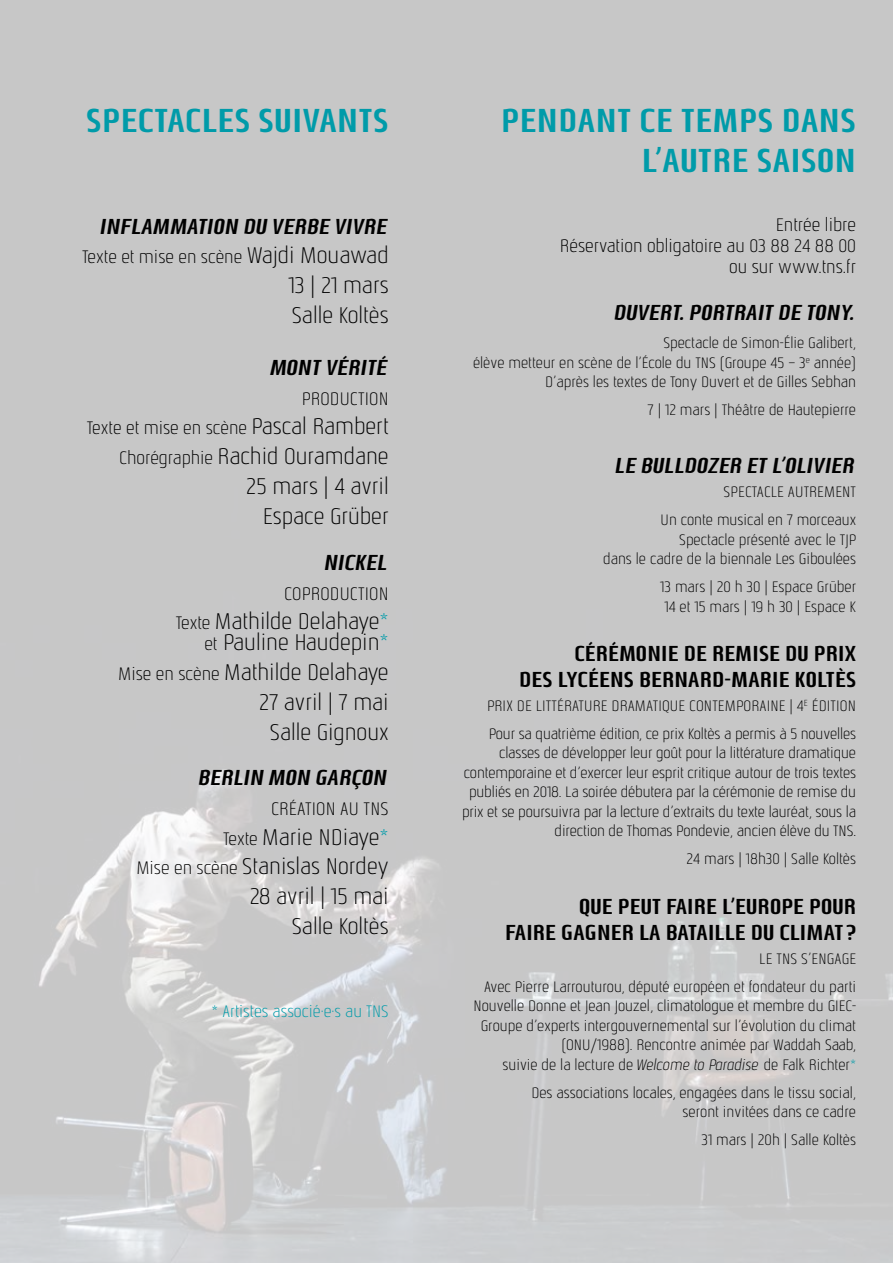
<style>
.page{position:relative;width:893px;height:1263px;background:#fff}
.page>*{position:absolute;margin:0;border:0;box-sizing:border-box;transform-origin:0 0}
.t1{font:700 33px/39.6px "Nautikka";letter-spacing:.02em;color:#009ba9;text-align:right}
.t2{font:300 22.5px/30px "Nautikka";color:#000;text-align:right}
.t3{font:700 21.6px/25.8px "Nautikka";letter-spacing:.01em;color:#000;text-align:right}
.t4{font:italic 700 21.6px "Nautikka";letter-spacing:.01em;color:#000}
.t5{font:300 18px/21px "Nautikka";color:#000;text-align:right}
.t6{font:300 16.5px "Nautikka";color:#009ba9}
.t7{font:300 15px/19.5px "Nautikka";color:#000;text-align:right}
.s1{font-size:22.5px}
.s2{font-size:18px}
.s3{color:#009ba9}
.s4{font-style:italic}
</style>
<div class="page">
<img style="left:0;top:621px;width:893px;height:642px">
<div style="left:0;top:0;width:893px;height:315px;background:#c7c7c7"></div>
<div style="left:0;top:315px;width:893px;height:306px;background:#c7c7c7"></div>
<h1 class="t1" style="left:86px;top:101px;width:304px">SPECTACLES SUIVANTS</h1>
<h3 class="t4" style="left:101px;top:212px;width:289px">INFLAMMATION DU VERBE VIVRE</h3>
<p class="t5" style="left:82px;top:246px;width:308px">Texte et mise en scène <span class="s1">Wajdi Mouawad</span></p>
<h2 class="t2" style="left:288px;top:270px;width:102px;text-align:left">13 | 21 mars<br>Salle Koltès</h2>
<h3 class="t4" style="left:271px;top:354px;width:119px">MONT VÉRITÉ</h3>
<p class="t5" style="left:87px;top:384px;width:303px;line-height:29.5px">PRODUCTION<br>Texte et mise en scène <span class="s1">Pascal Rambert</span></p>
<h2 class="t2" style="left:119px;top:441px;width:271px"><span class="s2">Chorégraphie</span> Rachid Ouramdane<br>25 mars | 4 avril<br>Espace Grüber</h2>
<h3 class="t4" style="left:326px;top:548px;width:64px">NICKEL</h3>
<p class="t5" style="left:284px;top:583px;width:106px">COPRODUCTION</p>
<h2 class="t2" style="left:176px;top:611px;width:215px;line-height:21px"><span class="s2">Texte</span> Mathilde Delahaye<span class="s3">* </span><span class="s2">et</span> Pauline Haudepin<span class="s3">*</span></h2>
<h2 class="t2" style="left:118px;top:657px;width:272px"><span class="s2">Mise en scène</span> Mathilde Delahaye<br>27 avril | 7 mai<br>Salle Gignoux</h2>
<h3 class="t4" style="left:200px;top:764px;width:190px">BERLIN MON GARÇON</h3>
<p class="t5" style="left:271px;top:798px;width:119px">CRÉATION AU TNS</p>
<h2 class="t2" style="left:136px;top:822px;width:254px"><span class="s2">Texte</span> Marie NDiaye<span class="s3">*<br></span><span class="s2">Mise en scène</span> Stanislas Nordey<br>28 avril | 15 mai<br>Salle Koltès</h2>
<p class="t6" style="left:212px;top:1001px;width:179px">* Artistes associé·e·s au TNS</p>
<h1 class="t1" style="left:501px;top:101px;width:356px">PENDANT CE TEMPS DANS<br>L’AUTRE SAISON</h1>
<p class="t5" style="left:560px;top:214px;width:298px">Entrée libre<br>Réservation obligatoire au 03 88 24 88 00 ou sur www.tns.fr</p>
<h3 class="t4" style="left:615px;top:299px;width:242px">DUVERT. PORTRAIT DE TONY.</h3>
<p class="t7" style="left:473px;top:333px;width:385px">Spectacle de Simon-Élie Galibert,<br>élève metteur en scène de l’École du TNS (Groupe 45 − 3<sup>e</sup> année)<br>D’après les textes de Tony Duvert et de Gilles Sebhan</p>
<p class="t7" style="left:648px;top:400px;width:210px">7 | 12 mars | Théâtre de Hautepierre</p>
<h3 class="t4" style="left:617px;top:452px;width:241px">LE BULLDOZER ET L’OLIVIER</h3>
<p class="t7" style="left:661px;top:478px;width:197px;line-height:28px">SPECTACLE AUTREMENT<br>Un conte musical en 7 morceaux</p>
<p class="t7" style="left:603px;top:530px;width:254px">Spectacle présenté avec le TJP<br>dans le cadre de la biennale Les Giboulées</p>
<p class="t7" style="left:660px;top:577px;width:197px;text-align:left">13 mars | 20 h 30 | Espace Grüber<br>14 et 15 mars | 19 h 30 | Espace K</p>
<h3 class="t3" style="left:519px;top:641px;width:338px">CÉRÉMONIE DE REMISE DU PRIX<br>DES LYCÉENS BERNARD-MARIE KOLTÈS</h3>
<p class="t7" style="left:487px;top:691px;width:371px;line-height:28px;text-align:left">PRIX DE LITTÉRATURE DRAMATIQUE CONTEMPORAINE | 4<sup>E</sup> ÉDITION<br>Pour sa quatrième édition, ce prix Koltès a permis à 5 nouvelles</p>
<p class="t7" style="left:462px;top:743px;width:396px">classes de développer leur goût pour la littérature dramatique contemporaine et d’exercer leur esprit critique autour de trois textes publiés en 2018. La soirée débutera par la cérémonie de remise du prix et se poursuivra par la lecture d’extraits du texte lauréat, sous la direction de Thomas Pondevie, ancien élève du TNS.</p>
<p class="t7" style="left:686px;top:849px;width:171px">24 mars | 18h30 | Salle Koltès</p>
<h3 class="t3" style="left:505px;top:894px;width:352px">QUE PEUT FAIRE L’EUROPE POUR<br>FAIRE GAGNER LA BATAILLE DU CLIMAT ?</h3>
<p class="t7" style="left:484px;top:944px;width:374px;line-height:28px">LE TNS S’ENGAGE<br>Avec Pierre Larrouturou, député européen et fondateur du parti</p>
<p class="t7" style="left:473px;top:996px;width:384px">Nouvelle Donne et Jean Jouzel, climatologue et membre du GIEC-Groupe d’experts intergouvernemental sur l’évolution du climat (ONU/1988). Rencontre animée par Waddah Saab,<br>suivie de la lecture de <span class="s4">Welcome to Paradise</span> de Falk Richter<span class="s3">*</span></p>
<p class="t7" style="left:531px;top:1082px;width:326px">Des associations locales, engagées dans le tissu social, seront invitées dans ce cadre</p>
<p class="t7" style="left:701px;top:1130px;width:156px">31 mars | 20h | Salle Koltès</p>
</div>
